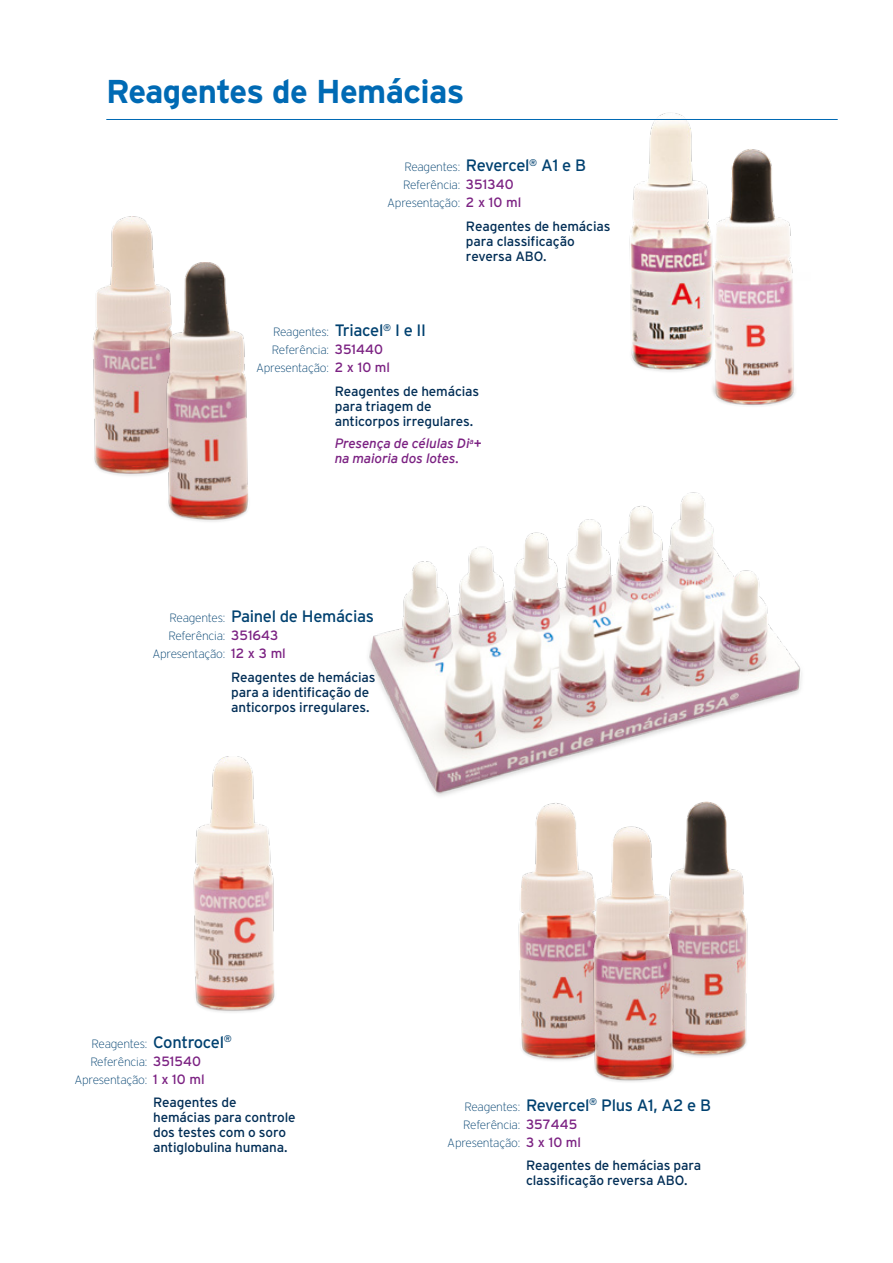
<style>
.page{position:relative;width:893px;height:1263px;background:#fff}
.page>*{position:absolute;margin:0;border:0;box-sizing:border-box;transform-origin:0 0}
.t1{font:700 33px "Interstate";letter-spacing:-.02em;color:#006ab4}
.t2{font:16.5px "Interstate";letter-spacing:-.02em;color:#004170}
.t3{font:13.5px/15px "Interstate";letter-spacing:-.01em;color:#002d55}
.t4{font:italic 13.5px/15px "Interstate";letter-spacing:-.015em;color:#7b2182}
.t5{font:200 12px/18px "Interstate";letter-spacing:-.02em;color:#004170}
.s1{font-weight:200;font-size:12px}
.s2{font-weight:400;font-size:13.5px;color:#7b2182}
.s3{font-weight:400;font-size:16.5px}
</style>
<div class="page">
<img style="left:629px;top:113px;width:79px;height:259px">
<img style="left:708px;top:149px;width:87px;height:257px">
<img style="left:368px;top:492px;width:434px;height:304px">
<img style="left:193px;top:756px;width:82px;height:257px">
<img style="left:93px;top:216px;width:73px;height:260px">
<img style="left:166px;top:263px;width:83px;height:259px">
<hr style="left:106px;top:119px;width:732px;height:1px;background:#006ab4">
<img style="left:518px;top:803px;width:72px;height:258px">
<img style="left:677px;top:801px;width:71px;height:256px">
<img style="left:590px;top:826px;width:87px;height:256px">
<h1 class="t1" style="left:106px;top:73px;width:360px">Reagentes de Hemácias</h1>
<p class="t2" style="left:404px;top:156px;width:183px"><span class="s1">Reagentes:</span> Revercel<sup>®</sup> A1 e B</p>
<p class="t5" style="left:387px;top:176px;width:136px;text-indent:16px">Referência: <span class="s2">351340<br></span>Apresentação: <span class="s2">2 x 10 ml</span></p>
<p class="t3" style="left:466px;top:219px;width:146px">Reagentes de hemácias para classificação reversa ABO.</p>
<p class="t2" style="left:273px;top:321px;width:154px"><span class="s1">Reagentes:</span> Triacel<sup>®</sup> I e II</p>
<p class="t5" style="left:256px;top:341px;width:136px;text-indent:16px">Referência: <span class="s2">351440<br></span>Apresentação: <span class="s2">2 x 10 ml</span></p>
<p class="t3" style="left:335px;top:383px;width:146px">Reagentes de hemácias para triagem de anticorpos irregulares.</p>
<p class="t4" style="left:335px;top:436px;width:148px">Presença de células Di<sup>a</sup>+ na maioria dos lotes.</p>
<p class="t2" style="left:170px;top:607px;width:206px"><span class="s1">Reagentes:</span> Painel de Hemácias</p>
<p class="t5" style="left:152px;top:627px;width:135px;text-indent:16px">Referência: <span class="s2">351643<br></span>Apresentação: <span class="s2">12 x 3 ml</span></p>
<p class="t3" style="left:231px;top:669px;width:146px">Reagentes de hemácias para a identificação de anticorpos irregulares.</p>
<p class="t5" style="left:92px;top:1034px;width:142px">Reagentes: <span class="s3">Controcel</span><sup>®</sup></p>
<p class="t5" style="left:90px;top:1052px;width:112px">Referência: <span class="s2">351540</span></p>
<p class="t5" style="left:74px;top:1070px;width:132px">Apresentação: <span class="s2">1 x 10 ml</span></p>
<p class="t3" style="left:153px;top:1095px;width:144px">Reagentes de hemácias para controle dos testes com o soro antiglobulina humana.</p>
<p class="t2" style="left:464px;top:1096px;width:248px"><span class="s1">Reagentes:</span> Revercel<sup>®</sup> Plus A1, A2 e B</p>
<p class="t5" style="left:447px;top:1115px;width:135px;text-indent:16px">Referência: <span class="s2">357445<br></span>Apresentação: <span class="s2">3 x 10 ml</span></p>
<p class="t3" style="left:526px;top:1158px;width:177px">Reagentes de hemácias para classificação reversa ABO.</p>
</div>
